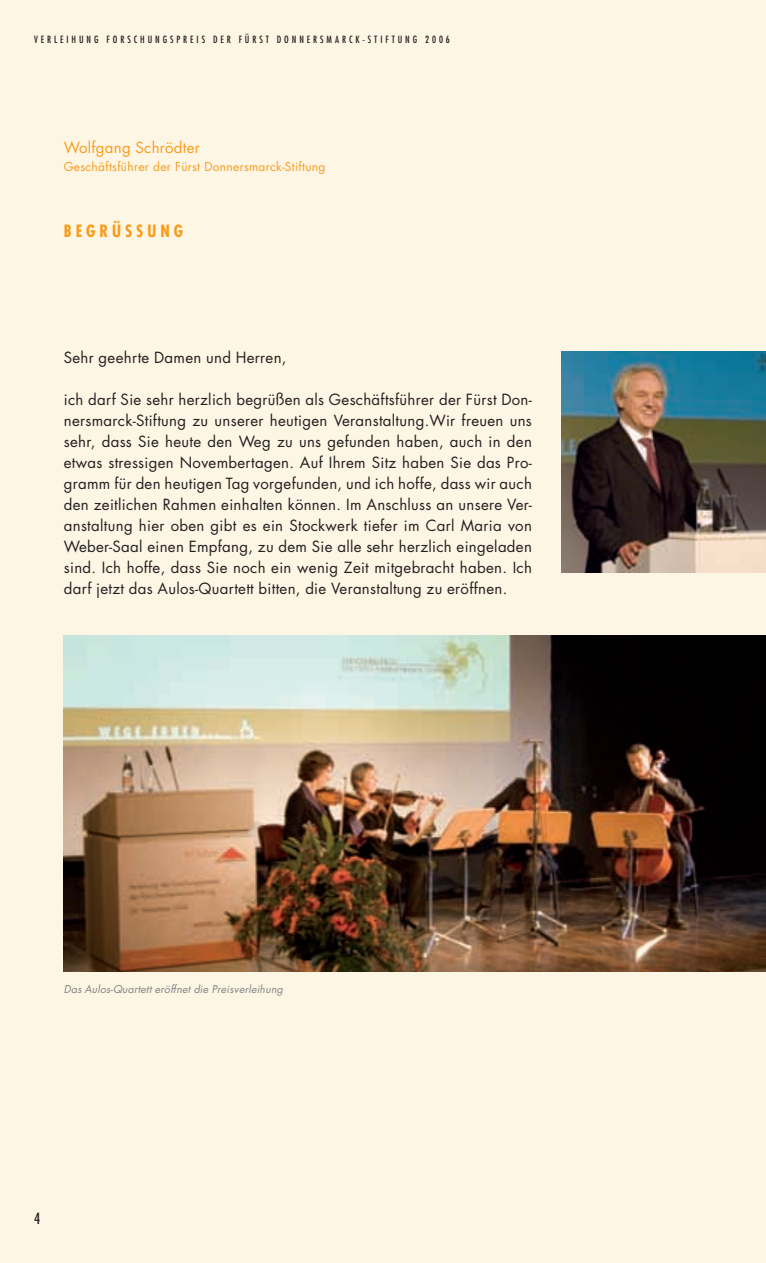
<style>
.page{position:relative;width:766px;height:1263px;background:#fff}
.page>*{position:absolute;margin:0;border:0;box-sizing:border-box;transform-origin:0 0}
.t1{font:700 condensed 16.5px "Futura";letter-spacing:.24em;color:#f89c1c}
.t2{font:15px/21px "Futura";letter-spacing:.02em;color:#231f20;text-align:justify}
.t3{font:15px "Futura";letter-spacing:.02em;color:#f89c1c}
.t4{font:condensed 15px "Futura";color:#231f20}
.t5{font:12px "Futura";letter-spacing:.025em;color:#f89c1c}
.t6{font:italic 10.5px "Futura";letter-spacing:.02em;color:#808285}
.t7{font:condensed 9.75px "Futura";letter-spacing:.3em;color:#231f20}
</style>
<div class="page">
<div style="left:0;top:0;width:765px;height:1263px;background:#fef6e5"></div>
<img style="left:64px;top:636px;width:701px;height:336px">
<img style="left:561px;top:351px;width:204px;height:222px">
<p class="t7" style="left:34px;top:35px;width:417px">VERLEIHUNG FORSCHUNGSPREIS DER FÜRST DONNERSMARCK-STIFTUNG 2006</p>
<p class="t3" style="left:64px;top:140px;width:138px">Wolfgang Schrödter</p>
<p class="t5" style="left:64px;top:161px;width:263px">Geschäftsführer der Fürst Donnersmarck-Stiftung</p>
<p class="t1" style="left:64px;top:223px;width:121px">BEGRÜSSUNG</p>
<p class="t2" style="left:64px;top:348px;width:224px">Sehr geehrte Damen und Herren,</p>
<p class="t2" style="left:64px;top:390px;width:469px">ich darf Sie sehr herzlich begrüßen als Geschäftsführer der Fürst Don&shy;nersmarck-Stiftung zu unserer heuti gen Veranstaltung.Wir freuen uns sehr, dass Sie heute den Weg zu uns gefunden haben, auch in den etwas stressigen Novembertagen. Auf Ihrem Sitz haben Sie das Pro&shy;gramm für den heutigen Tag vorgefunden, und ich hoffe, dass wir auch den zeitlichen Rahmen einhalten können. Im Anschluss an unsere Ver&shy;anstaltung hier oben gibt es ein Stockwerk tiefer im Carl Maria von Weber-Saal einen Empfang, zu dem Sie alle sehr herzlich eingeladen sind. Ich hoffe, dass Sie noch ein wenig Zeit mitgebracht haben. Ich darf jetzt das Aulos-Quartett bitten, die Veranstaltung zu eröffnen.</p>
<p class="t6" style="left:64px;top:984px;width:220px">Das Aulos-Quartett eröffnet die Preisverleihung</p>
<p class="t4" style="left:34px;top:1211px;width:8px">4</p>
</div>
